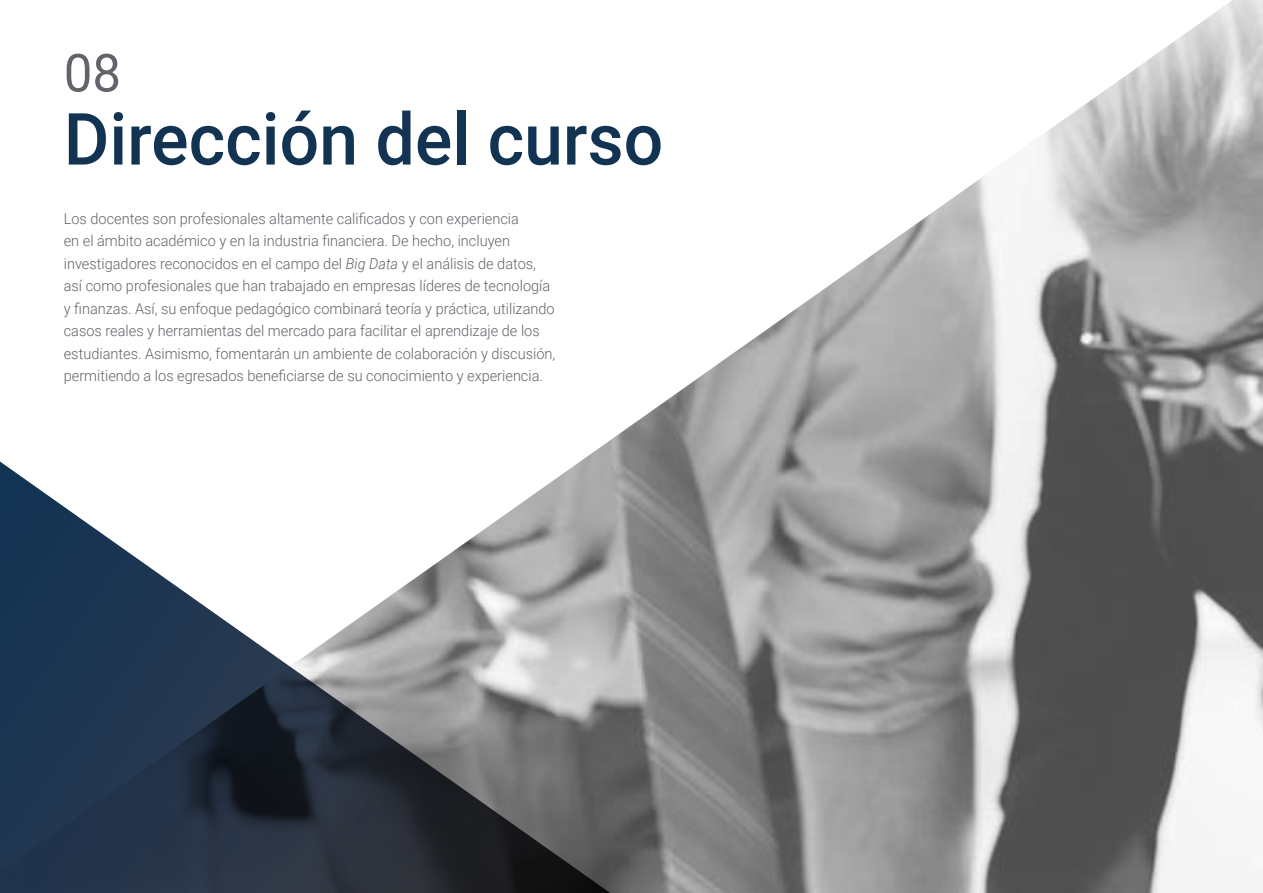
<style>
.page{position:relative;width:1263px;height:893px;background:#fff}
.page>*{position:absolute;margin:0;border:0;box-sizing:border-box;transform-origin:0 0}
.t1{font:500 72px "Roboto";color:#123352}
.t2{font:52.5px "Roboto";color:#61646a}
.t3{font:300 15px/22.5px "Roboto";color:#61646a}
.s1{font-style:italic}
</style>
<div class="page">
<img style="left:602px;top:0;width:661px;height:893px">
<svg style="left:0;top:446px;width:640px;height:447px"></svg>
<h2 class="t2" style="left:64px;top:36px;width:59px">08</h2>
<h1 class="t1" style="left:64px;top:89px;width:601px">Dirección del curso</h1>
<p class="t3" style="left:64px;top:207px;width:493px">Los docentes son profesionales altamente calificados y con experiencia<br>en el ámbito académico y en la industria financiera. De hecho, incluyen investigadores reconocidos en el campo del <span class="s1">Big Data</span> y el análisis de datos, así como profesionales que han trabajado en empresas líderes de tecnología y finanzas. Así, su enfoque pedagógico combinará teoría y práctica, utilizando casos reales y herramientas del mercado para facilitar el aprendizaje de los estudiantes. Asimismo, fomentarán un ambiente de colaboración y discusión, permitiendo a los egresados beneficiarse de su conocimiento y experiencia.</p>
</div>
